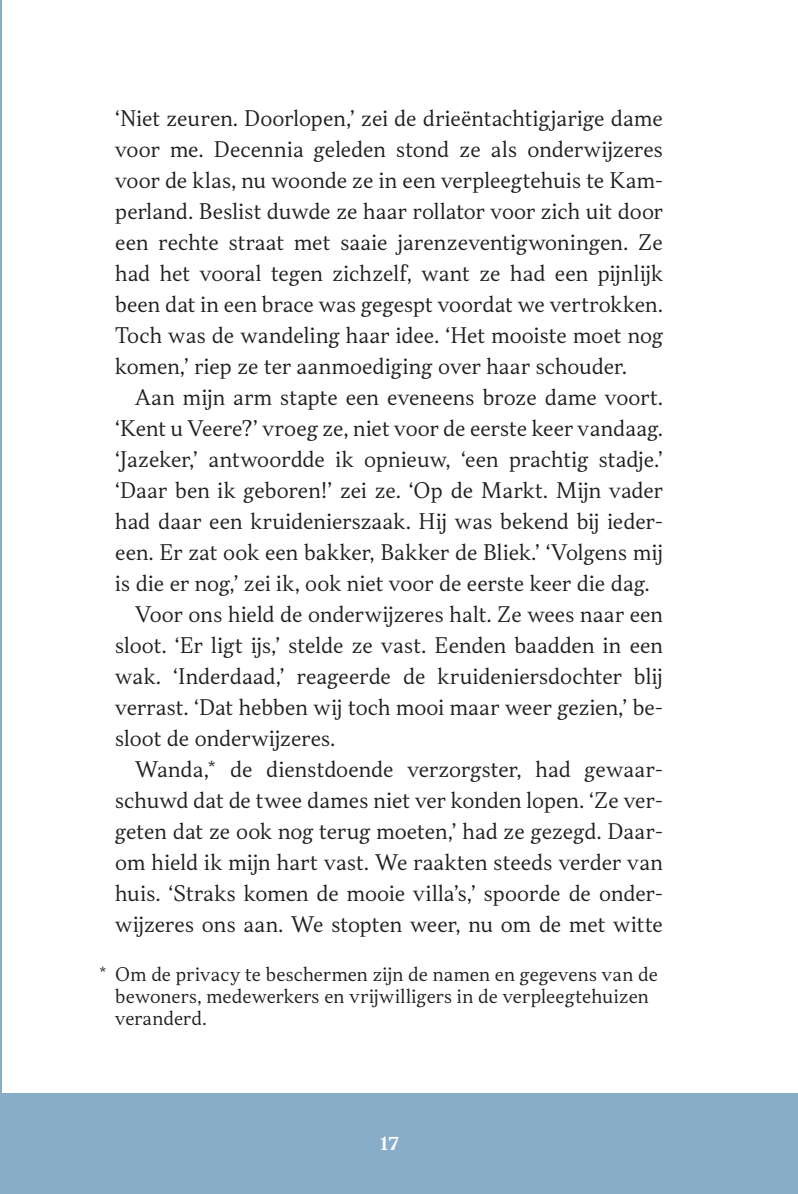
<style>
.page{position:relative;width:798px;height:1194px;background:#fff}
.page>*{position:absolute;margin:0;border:0;box-sizing:border-box;transform-origin:0 0}
.t1{font:300 20.4px/31px "TT Jenevers";color:#231f20;text-align:justify}
.t2{font:300 18px/22px "TT Jenevers";letter-spacing:.005em;color:#231f20}
.t3{font:700 17px "TT Jenevers";color:#fff}
</style>
<div class="page">
<div style="left:2px;top:1093px;width:795px;height:101px;background:#88adc9"></div>
<p class="t1" style="left:115px;top:103px;width:549px">‘Niet zeuren. Doorlopen,’ zei de drieëntachtigjarige dame voor me. Decennia geleden stond ze als onderwijzeres voor de klas, nu woonde ze in een verpleegtehuis te Kam&shy;perland. Beslist duwde ze haar rollator voor zich uit door een rechte straat met saaie jarenzeventigwoningen. Ze had het vooral tegen zichzelf, want ze had een pijnlijk been dat in een brace was gegespt voordat we vertrokken.<br>Toch was de wandeling haar idee. ‘Het mooiste moet nog komen,’ riep ze ter aanmoediging over haar schouder.</p>
<p class="t1" style="left:135px;top:382px;width:529px">Aan mijn arm stapte een eveneens broze dame voort.</p>
<p class="t1" style="left:115px;top:413px;width:549px">‘Kent u Veere?’ vroeg ze, niet voor de eerste keer vandaag.</p>
<p class="t1" style="left:115px;top:444px;width:549px">‘Jazeker,’ antwoordde ik opnieuw, ‘een prachtig stadje.’</p>
<p class="t1" style="left:115px;top:475px;width:549px">‘Daar ben ik geboren!’ zei ze. ‘Op de Markt. Mijn vader</p>
<p class="t1" style="left:115px;top:506px;width:549px">had daar een kruidenierszaak. Hij was bekend bij ieder-</p>
<p class="t1" style="left:115px;top:537px;width:550px">een. Er zat ook een bakker, Bakker de Bliek.’ ‘Volgens mij</p>
<p class="t1" style="left:115px;top:568px;width:535px">is die er nog,’ zei ik, ook niet voor de eerste keer die dag.</p>
<p class="t1" style="left:135px;top:599px;width:529px">Voor ons hield de onderwijzeres halt. Ze wees naar een</p>
<p class="t1" style="left:115px;top:630px;width:549px">sloot. ‘Er ligt ijs,’ stelde ze vast. Eenden baadden in een</p>
<p class="t1" style="left:115px;top:661px;width:550px">wak. ‘Inderdaad,’ reageerde de kruideniersdochter blij</p>
<p class="t1" style="left:115px;top:692px;width:549px">verrast. ‘Dat hebben wij toch mooi maar weer gezien,’ be-</p>
<p class="t1" style="left:115px;top:723px;width:221px">sloot de onderwijzeres.</p>
<p class="t1" style="left:135px;top:754px;width:529px">Wanda,* de dienstdoende verzorgster, had gewaar-</p>
<p class="t1" style="left:115px;top:785px;width:549px">schuwd dat de twee dames niet ver konden lopen. ‘Ze ver-</p>
<p class="t1" style="left:115px;top:816px;width:549px">geten dat ze ook nog terug moeten,’ had ze gezegd. Daar-</p>
<p class="t1" style="left:115px;top:847px;width:549px">om hield ik mijn hart vast. We raakten steeds verder van</p>
<p class="t1" style="left:115px;top:878px;width:549px">huis. ‘Straks komen de mooie villa’s,’ spoorde de onder-</p>
<p class="t1" style="left:115px;top:909px;width:549px">wijzeres ons aan. We stopten weer, nu om de met witte</p>
<p class="t2" style="left:115px;top:963px;width:543px;text-indent:-16px">* Om de privacy te beschermen zijn de namen en gegevens van de bewoners, medewerkers en vrijwilligers in de verpleeg tehuizen veranderd.</p>
<p class="t3" style="left:378px;top:1132px;width:22px">17</p>
</div>
